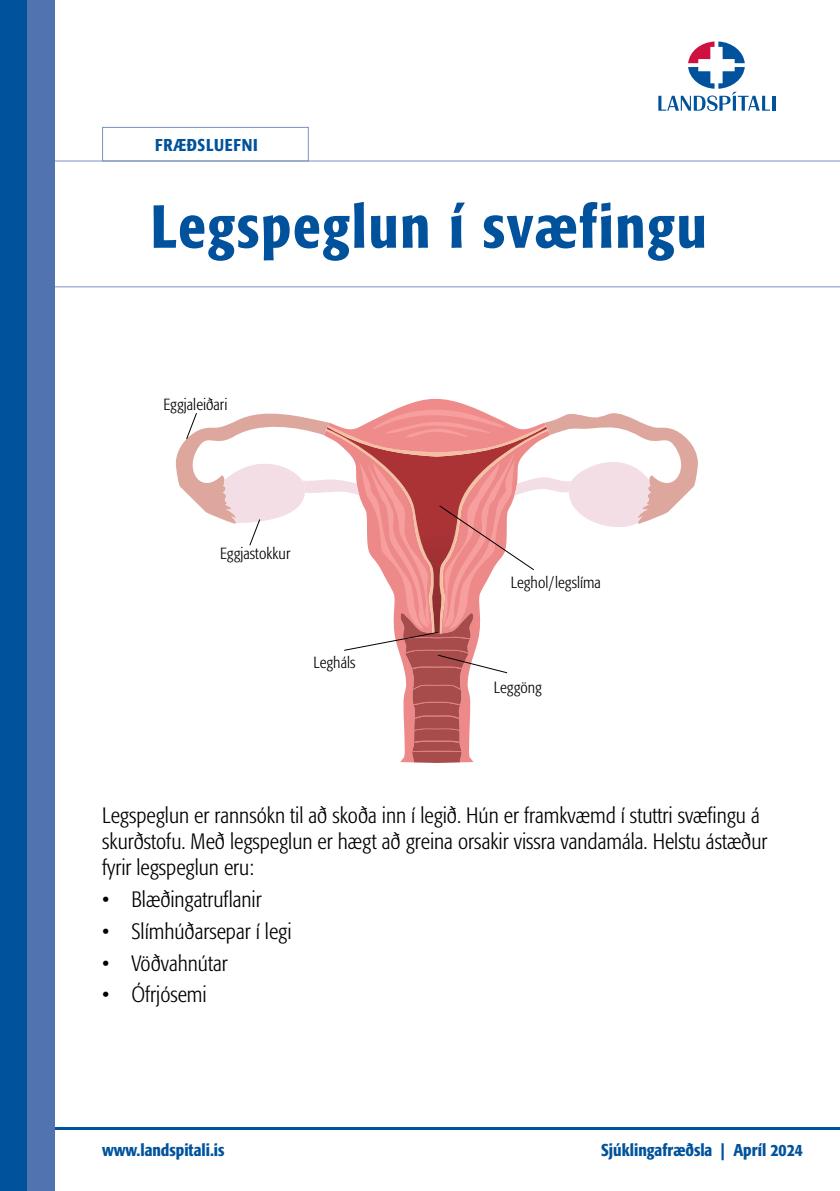
<style>
.page{position:relative;width:840px;height:1191px;background:#fff}
.page>*{position:absolute;margin:0;border:0;box-sizing:border-box;transform-origin:0 0}
.t1{font:500 condensed 60px "Formata";letter-spacing:.03em;color:#00529c}
.t2{font:300 condensed 22px/26px "Formata";color:#000}
.t3{font:500 condensed 17px "Formata";color:#00529c}
.t4{font:500 condensed 17px "Formata";letter-spacing:.05em;color:#00529c}
.t5{font:300 condensed 16px "Formata";letter-spacing:.005em;color:#000}
</style>
<div class="page">
<hr style="left:0;top:160px;width:839px;height:1px;background:#7b91c3">
<hr style="left:0;top:286px;width:839px;height:1px;background:#7b91c3">
<hr style="left:771px;top:96px;width:3px;height:15px;background:#00529c">
<svg style="left:658px;top:41px;width:111px;height:70px"></svg>
<hr style="left:49px;top:1126px;width:790px;height:3px;background:#00529c">
<div style="left:102px;top:127px;width:206px;height:34px;border:1px solid #7b91c3"></div>
<div style="left:0;top:0;width:27px;height:1191px;background:#00529c"></div>
<div style="left:27px;top:0;width:27px;height:1191px;background:#5174b1"></div>
<svg style="left:176px;top:398px;width:521px;height:365px"></svg>
<p class="t4" style="left:155px;top:135px;width:104px">FRÆÐSLUEFNI</p>
<h1 class="t1" style="left:151px;top:190px;width:557px">Legspeglun í svæfingu</h1>
<p class="t5" style="left:163px;top:395px;width:65px">Eggjaleiðari</p>
<p class="t5" style="left:220px;top:544px;width:72px">Eggjastokkur</p>
<p class="t5" style="left:313px;top:653px;width:44px">Legháls</p>
<p class="t5" style="left:510px;top:573px;width:92px">Leghol/legslíma</p>
<p class="t5" style="left:493px;top:678px;width:50px">Leggöng</p>
<p class="t2" style="left:102px;top:803px;width:666px">Legspeglun er rannsókn til að skoða inn í legið. Hún er framkvæmd í stuttri svæfingu á skurðstofu. Með legspeglun er hægt að greina orsakir vissra vandamála. Helstu ástæður fyrir legspeglun eru:</p>
<p class="t2" style="left:102px;top:886px;width:161px">• Blæðingatruflanir</p>
<p class="t2" style="left:102px;top:918px;width:191px">• Slímhúðarsepar í legi</p>
<p class="t2" style="left:102px;top:950px;width:127px">• Vöðvahnútar</p>
<p class="t2" style="left:102px;top:981px;width:106px">• Ófrjósemi</p>
<p class="t3" style="left:102px;top:1140px;width:124px">www.landspitali.is</p>
<p class="t3" style="left:600px;top:1140px;width:203px">Sjúklingafræðsla | Apríl 2024</p>
</div>
